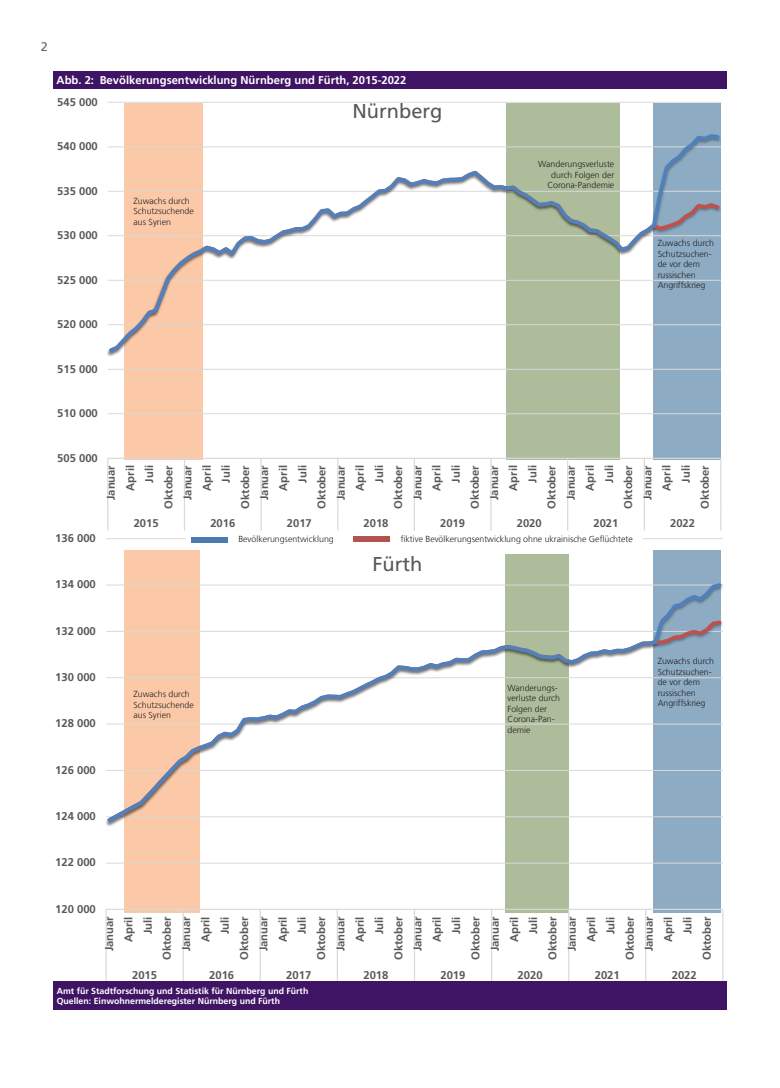
<style>
.page{position:relative;width:780px;height:1088px;background:#fff}
.page>*{position:absolute;margin:0;border:0;box-sizing:border-box;transform-origin:0 0}
.t1{font:20px "Frutiger LT Com";color:#57585a}
.t2{font:12.5px "Frutiger LT Com";color:#636366}
.t3{font:700 11.25px/19.2px "Frutiger LT Com";color:#595959;text-align:right}
.t4{font:700 11.25px "Frutiger LT Com";color:#fff}
.t5{font:700 11.12px/19.1px "Frutiger LT Com";color:#595959;text-align:right}
.t6{font:300 8.75px/10.5px "Frutiger LT Com";color:#231f20}
.t7{font:700 8.75px/10.5px "Frutiger LT Com";color:#fff}
</style>
<div class="page">
<div style="left:124px;top:550px;width:75px;height:362px;background:#fbc9a8"></div>
<div style="left:653px;top:550px;width:67px;height:362px;background:#8dacc4"></div>
<div style="left:505px;top:554px;width:63px;height:358px;background:#adbc9a"></div>
<hr style="left:106px;top:863px;width:616px;height:1px;background:#d9d9d9">
<hr style="left:106px;top:538px;width:616px;height:1px;background:#d9d9d9">
<hr style="left:106px;top:909px;width:616px;height:1px;background:#d9d9d9">
<hr style="left:105px;top:909px;width:2px;height:52px;background:#d9d9d9">
<hr style="left:183px;top:909px;width:1px;height:52px;background:#d9d9d9">
<hr style="left:259px;top:909px;width:2px;height:52px;background:#d9d9d9">
<hr style="left:337px;top:909px;width:1px;height:52px;background:#d9d9d9">
<hr style="left:414px;top:909px;width:1px;height:52px;background:#d9d9d9">
<hr style="left:491px;top:909px;width:1px;height:52px;background:#d9d9d9">
<hr style="left:568px;top:909px;width:1px;height:52px;background:#d9d9d9">
<hr style="left:645px;top:909px;width:1px;height:52px;background:#d9d9d9">
<hr style="left:722px;top:909px;width:1px;height:52px;background:#d9d9d9">
<hr style="left:105px;top:961px;width:2px;height:20px;background:#d9d9d9">
<svg style="left:183px;top:961px;width:1px;height:20px"></svg>
<hr style="left:259px;top:961px;width:2px;height:20px;background:#d9d9d9">
<svg style="left:337px;top:961px;width:1px;height:20px"></svg>
<svg style="left:414px;top:961px;width:1px;height:20px"></svg>
<svg style="left:491px;top:961px;width:1px;height:20px"></svg>
<svg style="left:568px;top:961px;width:1px;height:20px"></svg>
<svg style="left:645px;top:961px;width:1px;height:20px"></svg>
<svg style="left:722px;top:961px;width:1px;height:20px"></svg>
<svg style="left:106px;top:581px;width:617px;height:244px"></svg>
<div style="left:124px;top:103px;width:79px;height:357px;background:#fbc9a8"></div>
<div style="left:653px;top:103px;width:67px;height:357px;background:#8dacc4"></div>
<div style="left:506px;top:103px;width:113px;height:357px;background:#adbc9a"></div>
<hr style="left:108px;top:413px;width:612px;height:1px;background:#d9d9d9">
<hr style="left:108px;top:369px;width:612px;height:1px;background:#d9d9d9">
<hr style="left:108px;top:102px;width:612px;height:1px;background:#d9d9d9">
<hr style="left:108px;top:458px;width:612px;height:1px;background:#d9d9d9">
<hr style="left:107px;top:458px;width:1px;height:52px;background:#d9d9d9">
<hr style="left:184px;top:458px;width:1px;height:52px;background:#d9d9d9">
<hr style="left:260px;top:458px;width:2px;height:52px;background:#d9d9d9">
<hr style="left:337px;top:458px;width:1px;height:52px;background:#d9d9d9">
<hr style="left:413px;top:458px;width:2px;height:52px;background:#d9d9d9">
<hr style="left:490px;top:458px;width:1px;height:52px;background:#d9d9d9">
<hr style="left:567px;top:458px;width:1px;height:52px;background:#d9d9d9">
<hr style="left:643px;top:458px;width:2px;height:52px;background:#d9d9d9">
<hr style="left:720px;top:458px;width:1px;height:52px;background:#d9d9d9">
<svg style="left:107px;top:510px;width:1px;height:21px"></svg>
<svg style="left:184px;top:510px;width:1px;height:21px"></svg>
<hr style="left:260px;top:510px;width:2px;height:21px;background:#d9d9d9">
<svg style="left:337px;top:510px;width:1px;height:21px"></svg>
<hr style="left:413px;top:510px;width:2px;height:21px;background:#d9d9d9">
<svg style="left:490px;top:510px;width:1px;height:21px"></svg>
<svg style="left:567px;top:510px;width:1px;height:21px"></svg>
<hr style="left:643px;top:510px;width:2px;height:21px;background:#d9d9d9">
<svg style="left:720px;top:510px;width:1px;height:21px"></svg>
<svg style="left:108px;top:132px;width:613px;height:223px"></svg>
<div style="left:53px;top:71px;width:673px;height:18px;background:#3f1464"></div>
<div style="left:53px;top:981px;width:673px;height:29px;background:#3f1464"></div>
<div style="left:186px;top:531px;width:456px;height:18px;background:#fff"></div>
<div style="left:191px;top:537px;width:37px;height:5px;background:#4b7cb0"></div>
<div style="left:353px;top:536px;width:37px;height:6px;background:#b25350"></div>
<h2 class="t2" style="left:41px;top:39px;width:8px">2</h2>
<p class="t4" style="left:57px;top:73px;width:351px">Abb. 2: Bevölkerungsentwicklung Nürnberg und Fürth, 2015-2022</p>
<p class="t5" style="left:57px;top:92px;width:42px">545 000</p>
<p class="t5" style="left:57px;top:137px;width:42px">540 000</p>
<h1 class="t1" style="left:352px;top:100px;width:91px">Nürnberg</h1>
<p class="t5" style="left:57px;top:181px;width:42px">535 000</p>
<p class="t5" style="left:57px;top:226px;width:42px">530 000</p>
<p class="t6" style="left:133px;top:195px;width:62px">Zuwachs durch<br>Schutzsuchende aus Syrien</p>
<p class="t5" style="left:57px;top:270px;width:42px">525 000</p>
<p class="t5" style="left:57px;top:315px;width:42px">520 000</p>
<p class="t5" style="left:57px;top:359px;width:42px">515 000</p>
<p class="t6" style="left:538px;top:159px;width:78px;text-align:right">Wanderungsverluste durch Folgen der<br>Corona-Pandemie</p>
<p class="t6" style="left:657px;top:238px;width:58px">Zuwachs durch<br>Schutzsuchen&shy;de vor dem russischen<br>Angriffskrieg</p>
<p class="t5" style="left:57px;top:404px;width:42px">510 000</p>
<p class="t5" style="left:57px;top:448px;width:42px">505 000</p>
<p class="t3" style="left:55px;top:529px;width:42px">136 000</p>
<p class="t3" style="left:55px;top:575px;width:42px">134 000</p>
<p class="t5" style="left:101px;top:509px;width:45px;rotate:-90deg">Januar<br>April<br>Juli<br>Oktober<br>Januar<br>April<br>Juli<br>Oktober<br>Januar<br>April<br>Juli<br>Oktober<br>Januar<br>April<br>Juli<br>Oktober<br>Januar<br>April<br>Juli<br>Oktober<br>Januar<br>April<br>Juli<br>Oktober<br>Januar<br>April<br>Juli<br>Oktober<br>Januar<br>April<br>Juli<br>Oktober</p>
<p class="t5" style="left:134px;top:514px;width:26px">2015</p>
<p class="t5" style="left:210px;top:514px;width:26px">2016</p>
<p class="t5" style="left:287px;top:514px;width:26px">2017</p>
<p class="t5" style="left:363px;top:514px;width:26px">2018</p>
<p class="t5" style="left:440px;top:514px;width:26px">2019</p>
<p class="t5" style="left:517px;top:514px;width:26px">2020</p>
<p class="t5" style="left:593px;top:514px;width:26px">2021</p>
<p class="t5" style="left:670px;top:514px;width:26px">2022</p>
<p class="t6" style="left:238px;top:534px;width:97px">Bevölkerungsentwicklung</p>
<p class="t6" style="left:400px;top:534px;width:233px">fiktive Bevölkerungsentwicklung ohne ukrainische Geflüchtete</p>
<h1 class="t1" style="left:372px;top:552px;width:51px">Fürth</h1>
<p class="t3" style="left:55px;top:621px;width:42px">132 000</p>
<p class="t3" style="left:55px;top:668px;width:42px">130 000</p>
<p class="t3" style="left:55px;top:714px;width:42px">128 000</p>
<p class="t3" style="left:55px;top:760px;width:42px">126 000</p>
<p class="t3" style="left:55px;top:806px;width:42px">124 000</p>
<p class="t6" style="left:133px;top:689px;width:62px">Zuwachs durch<br>Schutzsuchende aus Syrien</p>
<p class="t6" style="left:507px;top:682px;width:54px">Wanderungs&shy;verluste durch<br>Folgen der<br>Corona-Pan&shy;demie</p>
<p class="t6" style="left:657px;top:656px;width:58px">Zuwachs durch<br>Schutzsuchen&shy;de vor dem russischen<br>Angriffskrieg</p>
<p class="t3" style="left:55px;top:853px;width:42px">122 000</p>
<p class="t3" style="left:55px;top:899px;width:42px">120 000</p>
<p class="t3" style="left:100px;top:960px;width:45px;rotate:-90deg">Januar<br>April<br>Juli<br>Oktober<br>Januar<br>April<br>Juli<br>Oktober<br>Januar<br>April<br>Juli<br>Oktober<br>Januar<br>April<br>Juli<br>Oktober<br>Januar<br>April<br>Juli<br>Oktober<br>Januar<br>April<br>Juli<br>Oktober<br>Januar<br>April<br>Juli<br>Oktober<br>Januar<br>April<br>Juli<br>Oktober</p>
<p class="t3" style="left:132px;top:965px;width:27px">2015</p>
<p class="t3" style="left:209px;top:965px;width:27px">2016</p>
<p class="t3" style="left:286px;top:965px;width:27px">2017</p>
<p class="t3" style="left:363px;top:965px;width:27px">2018</p>
<p class="t3" style="left:440px;top:965px;width:27px">2019</p>
<p class="t3" style="left:517px;top:965px;width:27px">2020</p>
<p class="t3" style="left:594px;top:965px;width:27px">2021</p>
<p class="t3" style="left:671px;top:965px;width:27px">2022</p>
<p class="t7" style="left:57px;top:985px;width:253px">Amt für Stadtforschung und Statistik für Nürnberg und Fürth<br>Quellen: Einwohnermelderegister Nürnberg und Fürth</p>
</div>
